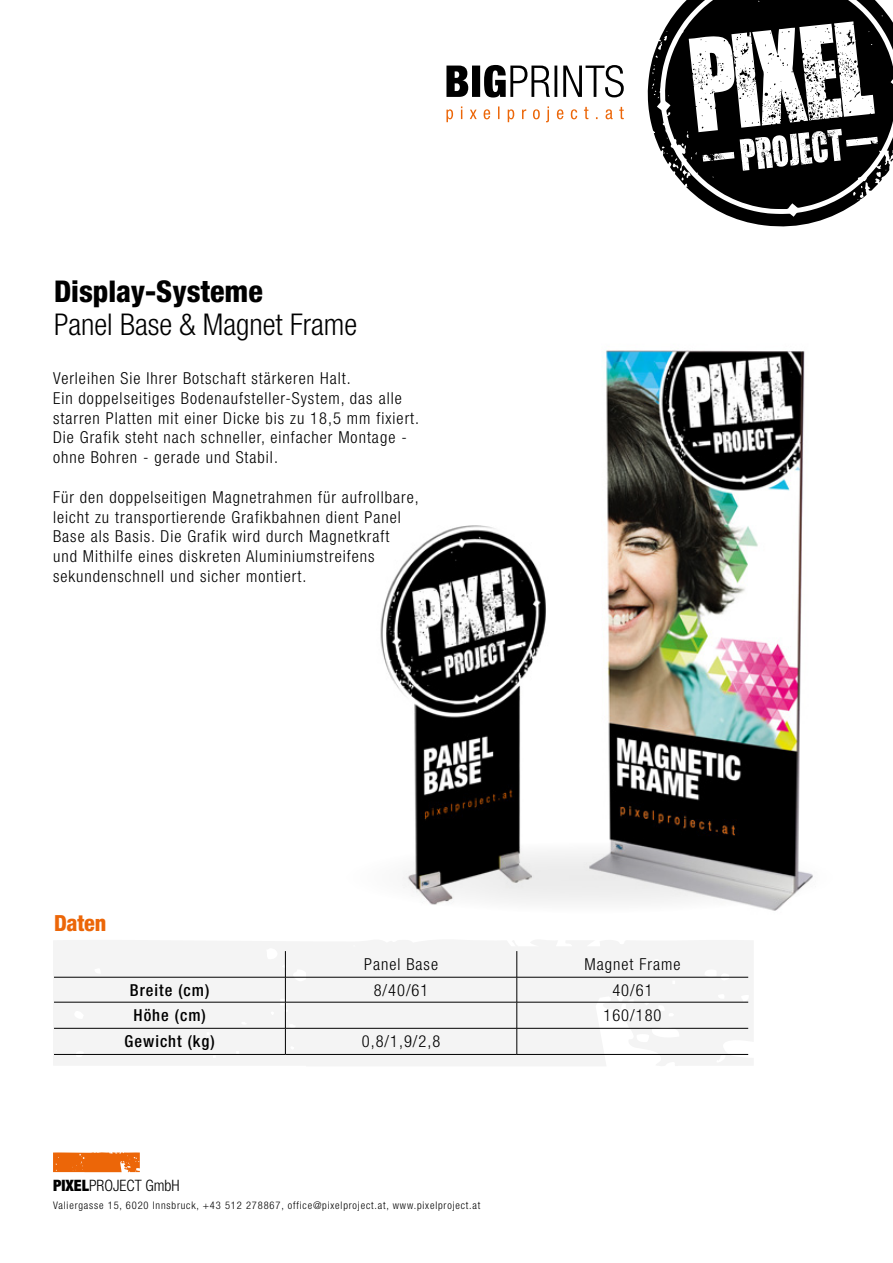
<style>
.page{position:relative;width:893px;height:1263px;background:#fff}
.page>*{position:absolute;margin:0;border:0;box-sizing:border-box;transform-origin:0 0}
.t1{font:300 condensed 30px "Helvetica Neue LT";color:#000}
.t2{font:800 condensed 30px "Helvetica Neue LT";color:#000}
.t3{font:800 condensed 22.2px "Helvetica Neue LT";letter-spacing:-.01em;color:#ec6608}
.t4{font:300 condensed 16.5px/19.8px "Helvetica Neue LT";letter-spacing:.06em;color:#000}
.t5{font:500 condensed 16.5px "Helvetica Neue LT";letter-spacing:.06em;color:#000}
.t6{font:300 condensed 15.75px "Helvetica Neue LT";color:#000}
.t7{font:300 condensed 10.5px "Helvetica Neue LT";letter-spacing:.08em;color:#000}
.s1{font-weight:900}
</style>
<div class="page">
<img style="left:380px;top:350px;width:425px;height:561px">
<svg style="left:53px;top:940px;width:700px;height:126px;fill:#f4f4f4"></svg>
<svg style="left:53px;top:1152px;width:87px;height:20px;background:#ed711b"></svg>
<svg style="left:446px;top:106px;width:178px;height:16px"></svg>
<svg style="left:446px;top:65px;width:178px;height:33px"></svg>
<svg style="left:648px;top:0;width:245px;height:227px;fill:#000"></svg>
<svg style="left:689px;top:21px;width:189px;height:150px"></svg>
<svg style="left:285px;top:951px;width:1px;height:103px"></svg>
<svg style="left:517px;top:951px;width:1px;height:103px"></svg>
<hr style="left:54px;top:977px;width:231px;height:1px;background:#000">
<hr style="left:285px;top:977px;width:232px;height:1px;background:#000">
<hr style="left:517px;top:977px;width:231px;height:1px;background:#000">
<hr style="left:54px;top:1002px;width:231px;height:1px;background:#000">
<hr style="left:285px;top:1002px;width:232px;height:1px;background:#000">
<hr style="left:517px;top:1002px;width:231px;height:1px;background:#000">
<hr style="left:54px;top:1028px;width:231px;height:1px;background:#000">
<hr style="left:285px;top:1028px;width:232px;height:1px;background:#000">
<hr style="left:517px;top:1028px;width:231px;height:1px;background:#000">
<hr style="left:54px;top:1054px;width:231px;height:1px;background:#000">
<hr style="left:285px;top:1054px;width:232px;height:1px;background:#000">
<hr style="left:517px;top:1054px;width:231px;height:1px;background:#000">
<svg style="left:346px;top:842px;width:488px;height:71px"></svg>
<h1 class="t2" style="left:54px;top:273px;width:210px">Display-Systeme</h1>
<h1 class="t1" style="left:54px;top:307px;width:305px">Panel Base &amp; Magnet Frame</h1>
<p class="t4" style="left:53px;top:368px;width:368px">Verleihen Sie Ihrer Botschaft stärkeren Halt.<br>Ein doppelseitiges Bodenaufsteller-System, das alle starren Platten mit einer Dicke bis zu 18,5 mm fixiert.<br>Die Grafik steht nach schneller, einfacher Montage - ohne Bohren - gerade und Stabil.</p>
<p class="t4" style="left:53px;top:487px;width:367px">Für den doppelseitigen Magnetrahmen für aufrollbare, leicht zu transportierende Grafikbahnen dient Panel Base als Basis. Die Grafik wird durch Magnetkraft<br>und Mithilfe eines diskreten Aluminiumstreifens sekundenschnell und sicher montiert.</p>
<h2 class="t3" style="left:54px;top:910px;width:54px">Daten</h2>
<p class="t4" style="left:364px;top:954px;width:75px">Panel Base</p>
<p class="t4" style="left:585px;top:954px;width:97px">Magnet Frame</p>
<p class="t5" style="left:130px;top:980px;width:81px">Breite (cm)</p>
<p class="t4" style="left:374px;top:980px;width:56px">8/40/61</p>
<p class="t4" style="left:612px;top:980px;width:42px">40/61</p>
<p class="t5" style="left:134px;top:1005px;width:74px">Höhe (cm)</p>
<p class="t4" style="left:603px;top:1005px;width:60px">160/180</p>
<p class="t5" style="left:125px;top:1031px;width:92px">Gewicht (kg)</p>
<p class="t4" style="left:362px;top:1031px;width:80px">0,8/1,9/2,8</p>
<p class="t6" style="left:53px;top:1176px;width:128px"><span class="s1">PIXEL</span>PROJECT GmbH</p>
<p class="t7" style="left:53px;top:1199px;width:429px">Valiergasse 15, 6020 Innsbruck, +43 512 278867, office@pixelproject.at, www.pixelproject.at</p>
</div>
